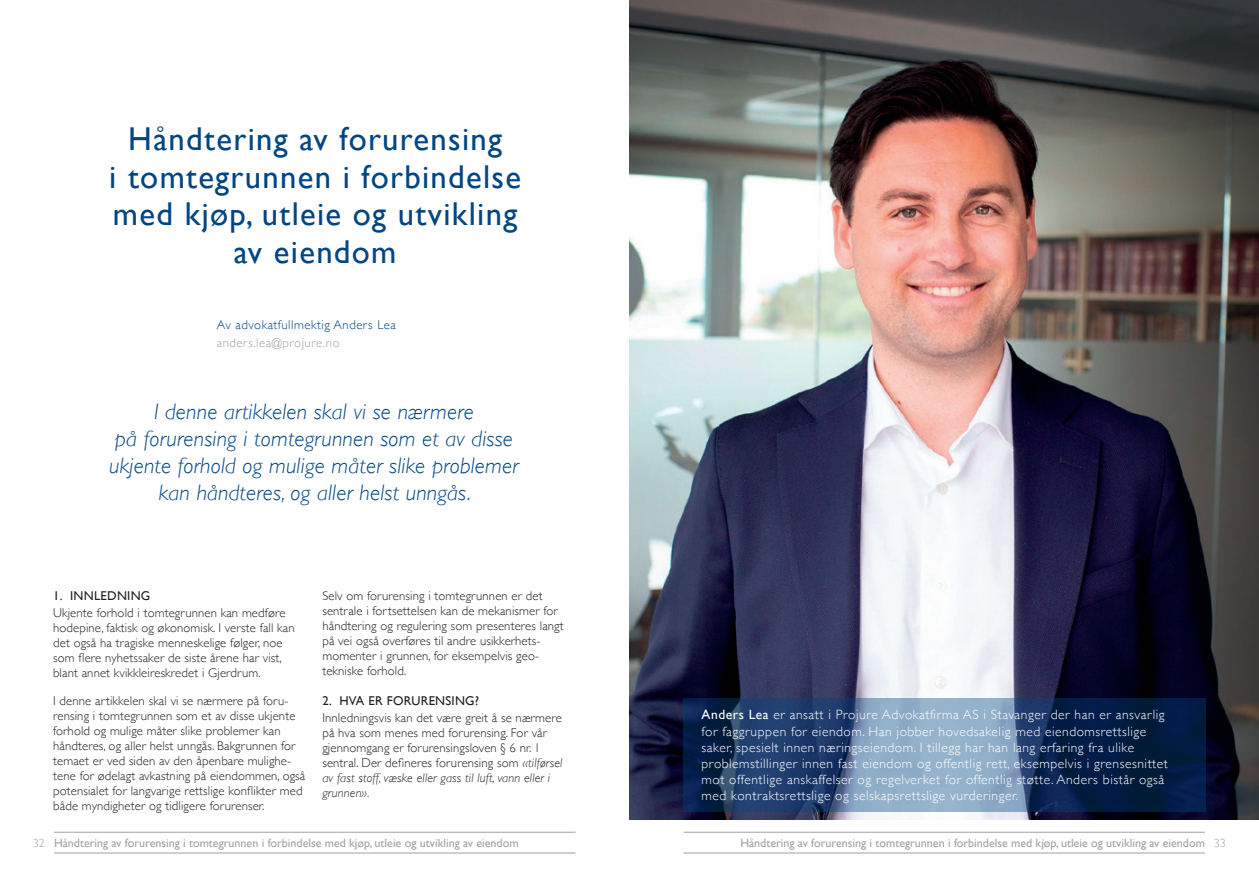
<style>
.page{position:relative;width:1259px;height:893px;background:#fff}
.page>*{position:absolute;margin:0;border:0;box-sizing:border-box;transform-origin:0 0}
.t1{font:33px/37.5px "Gill Sans";letter-spacing:.04em;color:#004583;text-align:center}
.t2{font:italic 300 22.5px/27px "Gill Sans";letter-spacing:.01em;color:#004583;text-align:center}
.t3{font:300 13.5px/16.2px "Gill Sans";letter-spacing:.04em;color:#fff}
.t4{font:300 12.75px/15px "Gill Sans";letter-spacing:.01em;color:#231f20}
.t5{font:12.75px "Gill Sans";letter-spacing:.02em;color:#231f20}
.t6{font:300 12.75px "Gill Sans";letter-spacing:.04em;color:#004583}
.t7{font:300 12.75px "Gill Sans";letter-spacing:.04em;color:#a1a1a5}
.t8{font:12px "Gill Sans";color:#a1a1a5}
.t9{font:300 12px "Gill Sans";color:#a1a1a5}
.s1{font-style:italic}
.s2{font-weight:400}
.s3{font-weight:300}
</style>
<div class="page">
<hr style="left:54px;top:832px;width:521px;height:1px;background:#a1a1a5">
<hr style="left:54px;top:853px;width:521px;height:1px;background:#a1a1a5">
<hr style="left:683px;top:832px;width:522px;height:1px;background:#a1a1a5">
<hr style="left:683px;top:853px;width:522px;height:1px;background:#a1a1a5">
<img style="left:629px;top:0;width:630px;height:820px">
<svg style="left:683px;top:698px;width:522px;height:114px;background:#385479"></svg>
<h1 class="t1" style="left:109px;top:120px;width:413px">Håndtering av forurensing<br>i tomtegrunnen i forbindelse med kjøp, utleie og utvikling av eiendom</h1>
<p class="t6" style="left:217px;top:315px;width:180px">Av advokatfullmektig Anders Lea</p>
<p class="t7" style="left:217px;top:333px;width:124px">anders.lea@projure.no</p>
<h2 class="t2" style="left:109px;top:398px;width:411px">I denne artikkelen skal vi se nærmere<br>på forurensing i tomtegrunnen som et av disse ukjente forhold og mulige måter slike problemer kan håndteres, og aller helst unngås.</h2>
<p class="t5" style="left:53px;top:588px;width:99px">1. INNLEDNING</p>
<p class="t4" style="left:53px;top:605px;width:243px">Ukjente forhold i tomtegrunnen kan medføre hodepine, faktisk og økonomisk. I verste fall kan det også ha tragiske menneskelige følger, noe som flere nyhetssaker de siste årene har vist, blant annet kvikkleireskredet i Gjerdrum.</p>
<p class="t4" style="left:53px;top:692px;width:254px">I denne artikkelen skal vi se nærmere på foru&shy;rensing i tomtegrunnen som et av disse ukjente forhold og mulige måter slike problemer kan håndteres, og aller helst unngås. Bakgrunnen for temaet er ved siden av den åpenbare mulighe&shy;tene for ødelagt avkastning på eiendommen, også potensialet for langvarige rettslige konflikter med både myndigheter og tidligere forurenser.</p>
<p class="t4" style="left:322px;top:588px;width:243px">Selv om forurensing i tomtegrunnen er det sentrale i fortsettelsen kan de mekanismer for håndtering og regulering som presenteres langt på vei også overføres til andre usikkerhets&shy;momenter i grunnen, for eksempelvis geo&shy;tekniske forhold.</p>
<p class="t5" style="left:322px;top:693px;width:158px">2. HVA ER FORURENSING?</p>
<p class="t4" style="left:322px;top:710px;width:242px">Innledningsvis kan det være greit å se nærmere på hva som menes med forurensing. For vår gjennomgang er forurensingsloven § 6 nr. 1 sentral. Der defineres forurensing som <span class="s1">«tilførsel av fast stoff, væske eller gass til luft, vann eller i grunnen».</span></p>
<p class="t3" style="left:701px;top:706px;width:468px"><span class="s2">Anders Lea</span> er ansatt i Projure Advokatfirma AS i Stavanger der han er ansvarlig for faggruppen for eiendom. Han jobber hovedsakelig med eiendomsrettslige saker, spesielt innen næringseiendom. I tillegg har han lang erfaring fra ulike problemstillinger innen fast eiendom og offentlig rett, eksempelvis i grensesnittet mot offentlige anskaffelser og regelverket for offentlig støtte. Anders bistår også med kontraktsrettslige og selskapsrettslige vurderinger.</p>
<p class="t8" style="left:33px;top:836px;width:487px"><span class="s3">32</span> Håndtering av forurensing i tomtegrunnen i forbindelse med kjøp, utleie og utvikling av eiendom</p>
<p class="t9" style="left:1214px;top:834px;width:13px">33</p>
<p class="t8" style="left:740px;top:836px;width:466px">Håndtering av forurensing i tomtegrunnen i forbindelse med kjøp, utleie og utvikling av eiendom</p>
</div>
